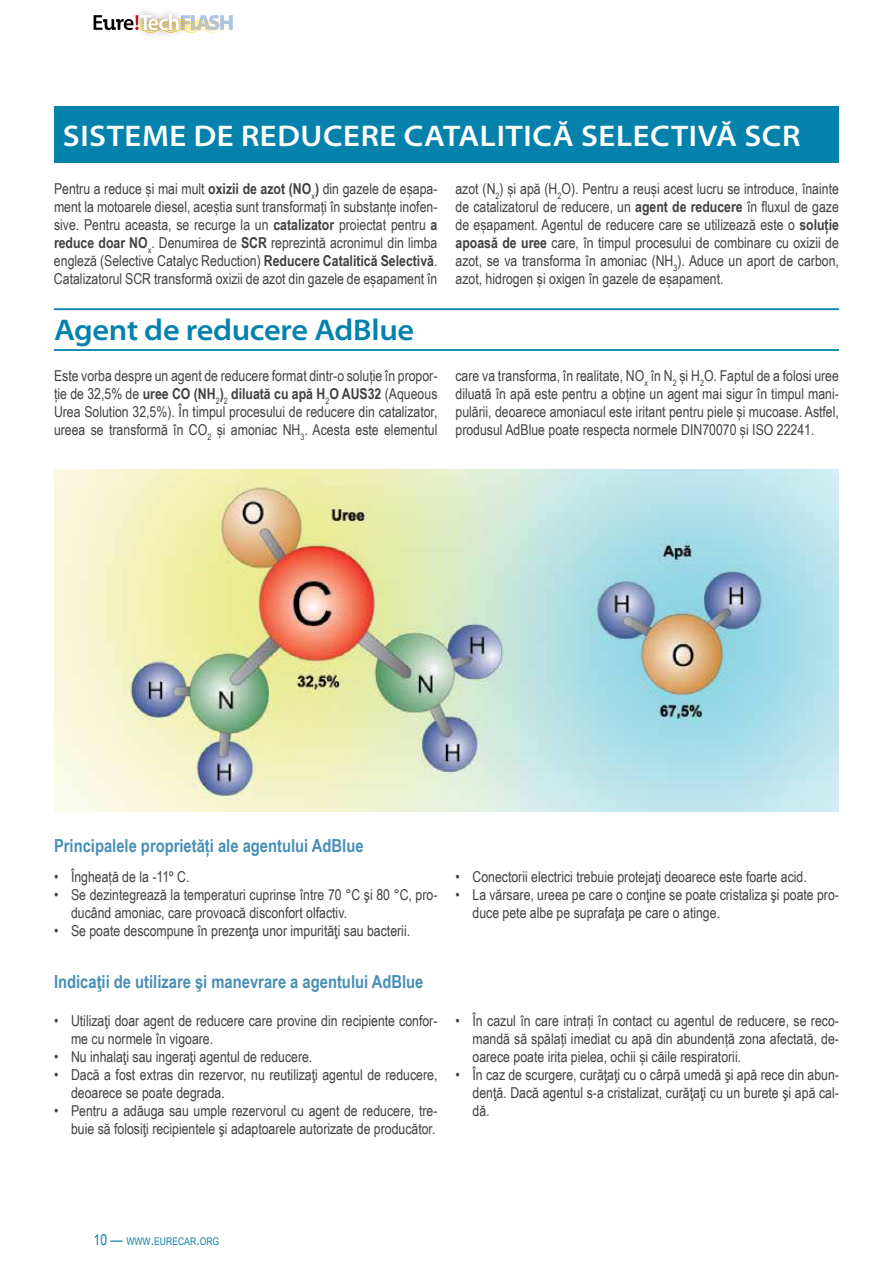
<style>
.page{position:relative;width:893px;height:1263px;background:#fff}
.page>*{position:absolute;margin:0;border:0;box-sizing:border-box;transform-origin:0 0}
.t1{font:600 semi-expanded 30px "Myriad Pro";letter-spacing:.02em;color:#fff}
.t2{font:600 semi-expanded 30px "Myriad Pro";letter-spacing:-.01em;color:#0482ab}
.t3{font:700 18px "Arial Narrow";color:#478fb4}
.t4{font:15px/18px "Arial Narrow";color:#414042;text-align:justify}
.t5{font:10.5px "Arial Narrow";color:#0482ab}
.s1{font-weight:700}
.s2{font-size:15px}
</style>
<div class="page">
<svg style="left:94px;top:14px;width:139px;height:19px"></svg>
<div style="left:54px;top:106px;width:785px;height:57px;background:#0482ab"></div>
<hr style="left:54px;top:308px;width:785px;height:2px;background:#0482ab">
<hr style="left:54px;top:349px;width:785px;height:2px;background:#0482ab">
<img style="left:54px;top:470px;width:785px;height:342px">
<h1 class="t1" style="left:63px;top:119px;width:739px">SISTEME DE REDUCERE CATALITICĂ SELECTIVĂ SCR</h1>
<p class="t4" style="left:54px;top:179px;width:385px">Pentru a reduce și mai mult <span class="s1">oxizii de azot (NO</span><sub>x</sub><span class="s1">)</span> din gazele de eșapa&shy;ment la motoarele diesel, aceștia sunt transformați în substanțe inofen&shy;sive. Pentru aceasta, se recurge la un <span class="s1">catalizator</span> proiectat pentru <span class="s1">a reduce doar NO</span><sub>x</sub>. Denumirea de <span class="s1">SCR</span> reprezintă acronimul din limba engleză (Selective Catalyc Reduction) <span class="s1">Reducere Catalitică Selectivă</span>.<br>Catalizatorul SCR transformă oxizii de azot din gazele de eșapament în</p>
<p class="t4" style="left:455px;top:179px;width:385px">azot (N<sub>2</sub>) și apă (H<sub>2</sub>O). Pentru a reuși acest lucru se introduce, înainte de catalizatorul de reducere, un <span class="s1">agent de reducere</span> în fluxul de gaze de eșapament. Agentul de reducere care se utilizează este o <span class="s1">soluție apoasă de uree</span> care, în timpul procesului de combinare cu oxizii de azot, se va transforma în amoniac (NH<sub>3</sub>). Aduce un aport de carbon, azot, hidrogen și oxigen în gazele de eșapament.</p>
<h1 class="t2" style="left:54px;top:313px;width:362px">Agent de reducere AdBlue</h1>
<p class="t4" style="left:54px;top:366px;width:385px">Este vorba despre un agent de reducere format dintr-o soluție în propor&shy;ție de 32,5% de <span class="s1">uree CO (NH</span><sub>2</sub><span class="s1">)</span><sub>2</sub> <span class="s1">diluată cu apă H</span><sub>2</sub><span class="s1">O AUS32</span> (Aqueous Urea Solution 32,5%). În timpul procesului de reducere din catalizator, ureea se transformă în CO<sub>2</sub> și amoniac NH<sub>3</sub>. Acesta este elementul</p>
<p class="t4" style="left:455px;top:366px;width:385px">care va transforma, în realitate, NO<sub>x</sub> în N<sub>2</sub> și H<sub>2</sub>O. Faptul de a folosi uree diluată în apă este pentru a obține un agent mai sigur în timpul mani&shy;pulării, deoarece amoniacul este iritant pentru piele și mucoase. Astfel, produsul AdBlue poate respecta normele DIN70070 și ISO 22241.</p>
<p class="t3" style="left:54px;top:832px;width:311px">Principalele proprietăți ale agentului AdBlue</p>
<p class="t4" style="left:54px;top:867px;width:137px">• Îngheață de la -11º C.</p>
<p class="t4" style="left:71px;top:885px;width:368px;text-indent:-17px">• Se dezintegrează la temperaturi cuprinse între 70 °C şi 80 °C, pro&shy;ducând amoniac, care provoacă disconfort olfactiv.</p>
<p class="t4" style="left:54px;top:921px;width:358px">• Se poate descompune în prezenţa unor impurităţi sau bacterii.</p>
<p class="t3" style="left:54px;top:968px;width:371px">Indicaţii de utilizare şi manevrare a agentului AdBlue</p>
<p class="t4" style="left:71px;top:1011px;width:368px;text-indent:-17px">• Utilizaţi doar agent de reducere care provine din recipiente confor&shy;me cu normele în vigoare.</p>
<p class="t4" style="left:54px;top:1047px;width:260px">• Nu inhalaţi sau ingeraţi agentul de reducere.</p>
<p class="t4" style="left:71px;top:1065px;width:368px;text-indent:-17px">• Dacă a fost extras din rezervor, nu reutilizaţi agentul de reducere, deoarece se poate degrada.</p>
<p class="t4" style="left:54px;top:1101px;width:385px;text-align:right">• Pentru a adăuga sau umple rezervorul cu agent de reducere, tre&shy;buie să folosiţi recipientele şi adaptoarele autorizate de producător.</p>
<p class="t4" style="left:455px;top:867px;width:353px">• Conectorii electrici trebuie protejaţi deoarece este foarte acid.</p>
<p class="t4" style="left:472px;top:885px;width:368px;text-indent:-17px">• La vărsare, ureea pe care o conţine se poate cristaliza şi poate pro&shy;duce pete albe pe suprafaţa pe care o atinge.</p>
<p class="t4" style="left:472px;top:1011px;width:368px;text-indent:-17px">• În cazul în care intrați în contact cu agentul de reducere, se reco&shy;mandă să spălați imediat cu apă din abundență zona afectată, de&shy;oarece poate irita pielea, ochii și căile respiratorii.</p>
<p class="t4" style="left:472px;top:1065px;width:368px;text-indent:-17px">• În caz de scurgere, curăţaţi cu o cârpă umedă şi apă rece din abun&shy;denţă. Dacă agentul s-a cristalizat, curăţaţi cu un burete şi apă cal&shy;dă.</p>
<p class="t5" style="left:94px;top:1233px;width:127px"><span class="s2">10 —</span> WWW<span class="s2">.</span>EURECAR<span class="s2">.</span>ORG</p>
</div>
